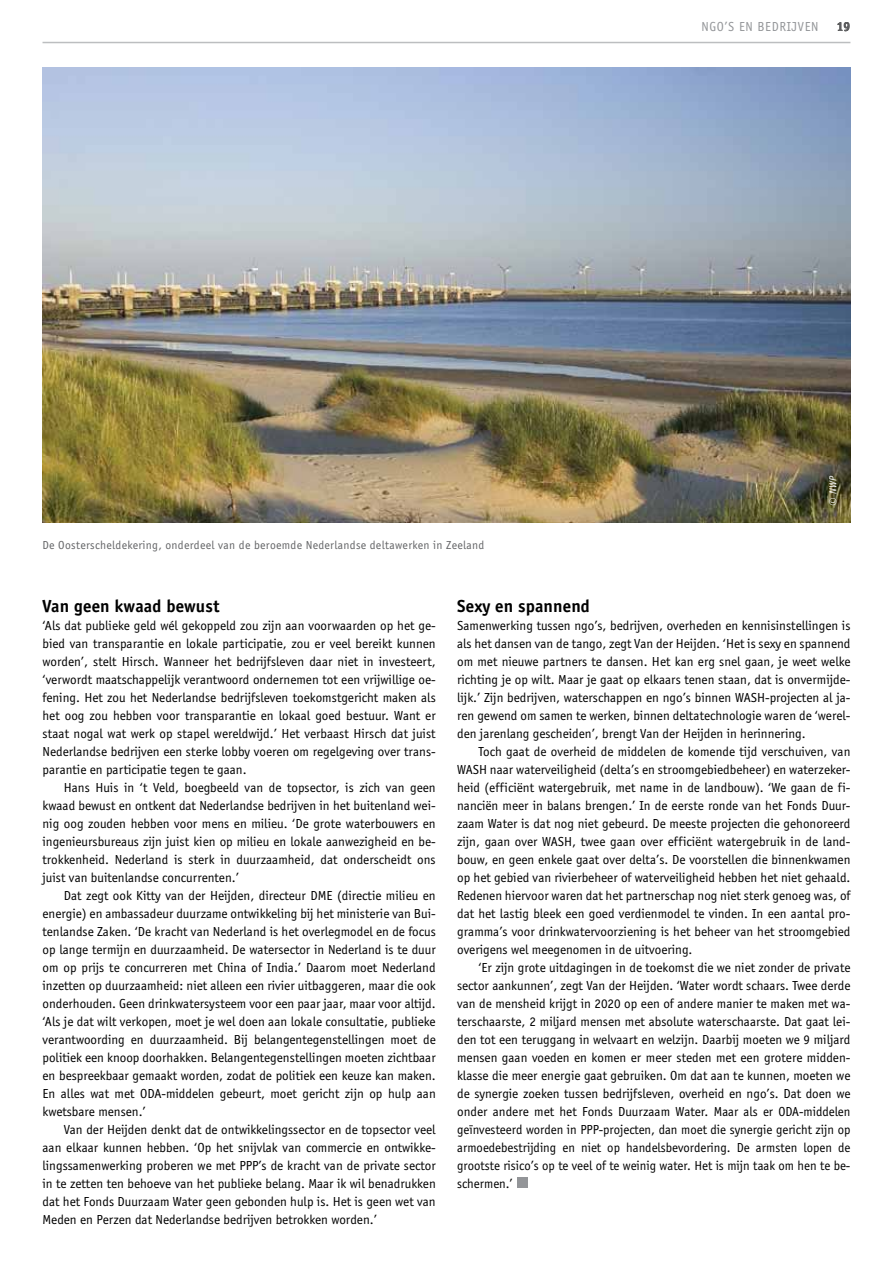
<style>
.page{position:relative;width:893px;height:1263px;background:#fff}
.page>*{position:absolute;margin:0;border:0;box-sizing:border-box;transform-origin:0 0}
.t1{font:700 18px "Officina Sans EF";letter-spacing:.01em;color:#000}
.t2{font:13.5px/18px "Officina Sans EF";color:#000;text-align:justify}
.t3{font:13.5px "Officina Sans EF";letter-spacing:.05em;color:#939598}
.t4{font:700 13.5px "Officina Sans EF";color:#000}
.t5{font:12px "Officina Sans EF";letter-spacing:.025em;color:#636466}
.t6{font:italic 10.5px "Officina Sans EF";color:#fff}
</style>
<div class="page">
<hr style="left:43px;top:42px;width:807px;height:1px;background:#bcbec0">
<div style="left:517px;top:1177px;width:11px;height:11px;background:#939598"></div>
<img style="left:43px;top:68px;width:807px;height:454px">
<p class="t3" style="left:701px;top:19px;width:119px">NGO’S EN BEDRIJVEN</p>
<p class="t4" style="left:837px;top:18px;width:15px">19</p>
<p class="t5" style="left:43px;top:538px;width:443px">De Oosterscheldekering, onderdeel van de beroemde Nederlandse deltawerken in Zeeland</p>
<p class="t6" style="left:827px;top:505px;width:31px;rotate:-90deg">© NWP</p>
<h1 class="t1" style="left:43px;top:595px;width:179px">Van geen kwaad bewust</h1>
<p class="t2" style="left:43px;top:617px;width:395px">‘Als dat publieke geld wél gekoppeld zou zijn aan voorwaarden op het ge&shy;bied van transparantie en lokale participatie, zou er veel bereikt kunnen worden’, stelt Hirsch. Wanneer het bedrijfsleven daar niet in investeert, ‘verwordt maatschappelijk verantwoord ondernemen tot een vrijwillige oe&shy;fening. Het zou het Nederlandse bedrijfsleven toekomstgericht maken als het oog zou hebben voor transparantie en lokaal goed bestuur. Want er staat nogal wat werk op stapel wereldwijd.’ Het verbaast Hirsch dat juist Nederlandse bedrijven een sterke lobby voeren om regelgeving over trans&shy;parantie en participatie tegen te gaan.</p>
<p class="t2" style="left:43px;top:779px;width:395px;text-indent:21px">Hans Huis in ‘t Veld, boegbeeld van de topsector, is zich van geen kwaad bewust en ontkent dat Nederlandse bedrijven in het buitenland wei&shy;nig oog zouden hebben voor mens en milieu. ‘De grote waterbouwers en ingenieursbureaus zijn juist kien op milieu en lokale aanwezigheid en be&shy;trokkenheid. Nederland is sterk in duurzaamheid, dat onderscheidt ons juist van buitenlandse concurrenten.’</p>
<p class="t2" style="left:43px;top:887px;width:395px;text-indent:21px">Dat zegt ook Kitty van der Heijden, directeur DME (directie milieu en energie) en ambassadeur duurzame ontwikkeling bij het ministerie van Bui&shy;tenlandse Zaken. ‘De kracht van Nederland is het overlegmodel en de focus op lange termijn en duurzaamheid. De watersector in Nederland is te duur om op prijs te concurreren met China of India.’ Daarom moet Nederland inzetten op duurzaamheid: niet alleen een rivier uitbaggeren, maar die ook onderhouden. Geen drinkwatersysteem voor een paar jaar, maar voor altijd. ‘Als je dat wilt verkopen, moet je wel doen aan lokale consultatie, publieke verantwoording en duurzaamheid. Bij belangentegenstellingen moet de politiek een knoop doorhakken. Belangentegenstellingen moeten zichtbaar en bespreekbaar gemaakt worden, zodat de politiek een keuze kan maken.<br>En alles wat met ODA-middelen gebeurt, moet gericht zijn op hulp aan kwetsbare mensen.’</p>
<p class="t2" style="left:43px;top:1121px;width:395px;text-indent:21px">Van der Heijden denkt dat de ontwikkelingssector en de topsector veel aan elkaar kunnen hebben. ‘Op het snijvlak van commercie en ontwikke&shy;lingssamenwerking proberen we met PPP’s de kracht van de private sector in te zetten ten behoeve van het publieke belang. Maar ik wil benadrukken dat het Fonds Duurzaam Water geen gebonden hulp is. Het is geen wet van Meden en Perzen dat Nederlandse bedrijven betrokken worden.’</p>
<h1 class="t1" style="left:457px;top:595px;width:134px">Sexy en spannend</h1>
<p class="t2" style="left:457px;top:617px;width:395px">Samenwerking tussen ngo’s, bedrijven, overheden en kennisinstellingen is als het dansen van de tango, zegt Van der Heijden. ‘Het is sexy en spannend om met nieuwe partners te dansen. Het kan erg snel gaan, je weet welke richting je op wilt. Maar je gaat op elkaars tenen staan, dat is onvermijde&shy;lijk.’ Zijn bedrijven, waterschappen en ngo’s binnen WASH-projecten al ja&shy;ren gewend om samen te werken, binnen deltatechnologie waren de ‘werel&shy;den jarenlang gescheiden’, brengt Van der Heijden in herinnering.</p>
<p class="t2" style="left:457px;top:743px;width:395px;text-indent:21px">Toch gaat de overheid de middelen de komende tijd verschuiven, van WASH naar waterveiligheid (delta’s en stroomgebiedbeheer) en waterzeker&shy;heid (efficiënt watergebruik, met name in de landbouw). ‘We gaan de fi&shy;nanciën meer in balans brengen.’ In de eerste ronde van het Fonds Duur&shy;zaam Water is dat nog niet gebeurd. De meeste projecten die gehonoreerd zijn, gaan over WASH, twee gaan over efficiënt watergebruik in de land&shy;bouw, en geen enkele gaat over delta’s. De voorstellen die binnenkwamen op het gebied van rivierbeheer of waterveiligheid hebben het niet gehaald.<br>Redenen hiervoor waren dat het partnerschap nog niet sterk genoeg was, of dat het lastig bleek een goed verdienmodel te vinden. In een aantal pro&shy;gramma’s voor drinkwatervoorziening is het beheer van het stroomgebied overigens wel meegenomen in de uitvoering.</p>
<p class="t2" style="left:457px;top:959px;width:395px;text-indent:21px">‘Er zijn grote uitdagingen in de toekomst die we niet zonder de private sector aankunnen’, zegt Van der Heijden. ‘Water wordt schaars. Twee derde van de mensheid krijgt in 2020 op een of andere manier te maken met wa&shy;terschaarste, 2 miljard mensen met absolute waterschaarste. Dat gaat lei&shy;den tot een teruggang in welvaart en welzijn. Daarbij moeten we 9 miljard mensen gaan voeden en komen er meer steden met een grotere midden&shy;klasse die meer energie gaat gebruiken. Om dat aan te kunnen, moeten we de synergie zoeken tussen bedrijfsleven, overheid en ngo’s. Dat doen we onder andere met het Fonds Duurzaam Water. Maar als er ODA-middelen geïnvesteerd worden in PPP-projecten, dan moet die synergie gericht zijn op armoedebestrijding en niet op handelsbevordering. De armsten lopen de grootste risico’s op te veel of te weinig water. Het is mijn taak om hen te be&shy;schermen.’</p>
</div>
